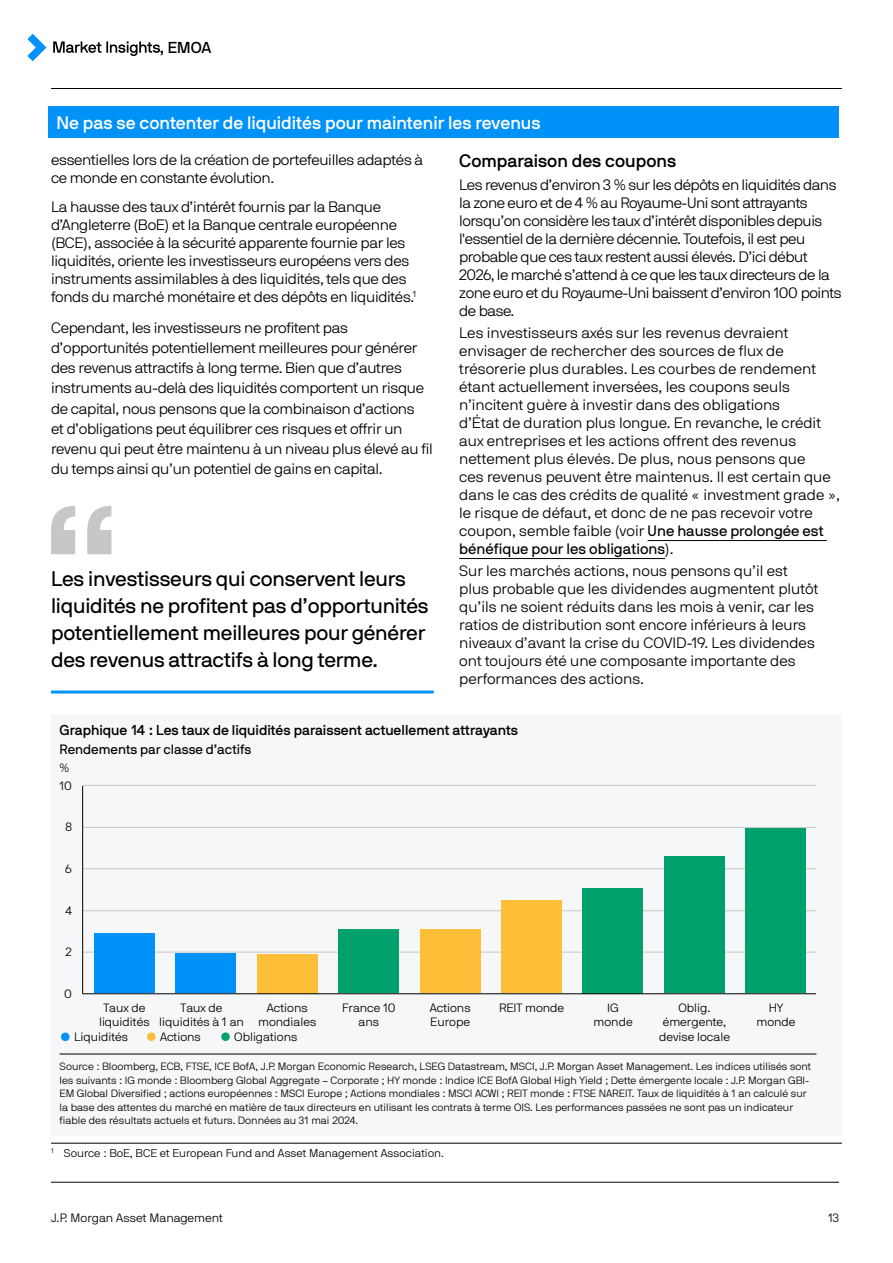
<style>
.page{position:relative;width:893px;height:1263px;background:#fff}
.page>*{position:absolute;margin:0;border:0;box-sizing:border-box;transform-origin:0 0}
.t1{font:21px/27px "JPMAM Pro Reg";letter-spacing:-.01em;color:#000}
.t2{font:18px "JPMAM Pro Med";color:#fff}
.t3{font:18px "JPMAM Pro Med";color:#000}
.t4{font:15.75px "JPMAM Pro Med";color:#000}
.t5{font:15px/18px "JPMAM Pro Lig";letter-spacing:-.02em;color:#000}
.t6{font:15px/18px "JPMAM Pro Lig";color:#000}
.t7{font:15px "JPMAM Pro Reg";color:#000}
.t8{font:14.25px "JPMAM Pro Med";color:#000}
.t9{font:13.5px "JPMAM Pro Reg";color:#000}
.t10{font:12px/14.4px "JPMAM Pro Lig";color:#000;text-align:center}
.t11{font:11.25px "JPMAM Pro Lig";color:#000}
.t12{font:10.5px/13.5px "JPMAM Pro Lig";color:#000}
.s1{font-family:"JPMAM Pro Reg"}
.s2{font-family:"JPMAM Pro Lig"}
</style>
<div class="page">
<hr style="left:51px;top:1182px;width:788px;height:1px;background:#000">
<hr style="left:51px;top:88px;width:791px;height:1px;background:#000">
<svg style="left:53px;top:41px;width:107px;height:15px"></svg>
<svg style="left:28px;top:34px;width:18px;height:27px"></svg>
<hr style="left:51px;top:690px;width:383px;height:3px;background:#0092f9">
<svg style="left:51px;top:506px;width:60px;height:48px"></svg>
<hr style="left:51px;top:1143px;width:791px;height:1px;background:#000">
<hr style="left:648px;top:540px;width:179px;height:1px;background:#000">
<hr style="left:459px;top:558px;width:206px;height:1px;background:#000">
<div style="left:48px;top:106px;width:791px;height:32px;background:#0092f9"></div>
<div style="left:51px;top:715px;width:791px;height:421px;background:#f5f7f8"></div>
<hr style="left:83px;top:952px;width:733px;height:1px;background:#c5c7c9">
<hr style="left:83px;top:910px;width:733px;height:1px;background:#c5c7c9">
<hr style="left:83px;top:868px;width:733px;height:1px;background:#c5c7c9">
<hr style="left:83px;top:827px;width:733px;height:1px;background:#c5c7c9">
<hr style="left:83px;top:785px;width:733px;height:1px;background:#c5c7c9">
<hr style="left:82px;top:786px;width:1px;height:208px;background:#000">
<div style="left:61px;top:1032px;width:9px;height:9px;background:#0092f9;border-radius:50%"></div>
<div style="left:147px;top:1032px;width:9px;height:9px;background:#ffbe37;border-radius:50%"></div>
<div style="left:221px;top:1032px;width:9px;height:9px;background:#00a16d;border-radius:50%"></div>
<div style="left:95px;top:933px;width:60px;height:60px;background:#0092f9"></div>
<div style="left:175px;top:953px;width:61px;height:40px;background:#0092f9"></div>
<div style="left:257px;top:954px;width:61px;height:39px;background:#ffbe37"></div>
<div style="left:338px;top:929px;width:61px;height:64px;background:#00a16d"></div>
<div style="left:420px;top:929px;width:60px;height:64px;background:#ffbe37"></div>
<div style="left:501px;top:900px;width:60px;height:93px;background:#ffbe37"></div>
<div style="left:583px;top:888px;width:60px;height:105px;background:#00a16d"></div>
<div style="left:664px;top:856px;width:60px;height:137px;background:#00a16d"></div>
<div style="left:746px;top:828px;width:60px;height:165px;background:#00a16d"></div>
<hr style="left:83px;top:993px;width:733px;height:1px;background:#000">
<hr style="left:60px;top:1054px;width:756px;height:1px;background:#000">
<p class="t4" style="left:160px;top:38px;width:53px">, EMOA</p>
<p class="t2" style="left:57px;top:113px;width:485px">Ne pas se contenter de liquidités pour maintenir les revenus</p>
<p class="t5" style="left:51px;top:151px;width:374px">essentielles lors de la création de portefeuilles adaptés à ce monde en constante évolution.</p>
<p class="t5" style="left:51px;top:197px;width:367px">La hausse des taux d’intérêt fournis par la Banque d’Angleterre (BoE) et la Banque centrale européenne (BCE), associée à la sécurité apparente fournie par les liquidités, oriente les investisseurs européens vers des instruments assimilables à des liquidités, tels que des fonds du marché monétaire et des dépôts en liquidités.<sup>1</sup></p>
<p class="t5" style="left:51px;top:317px;width:383px;line-height:20.2px">Cependant, les investisseurs ne profitent pas d’opportunités potentiellement meilleures pour générer des revenus attractifs à long terme. Bien que d’autres instruments au-delà des liquidités comportent un risque de capital, nous pensons que la combinaison d’actions<br>et d’obligations peut équilibrer ces risques et offrir un revenu qui peut être maintenu à un niveau plus élevé au fil du temps ainsi qu’un potentiel de gains en capital.</p>
<h1 class="t1" style="left:51px;top:564px;width:379px">Les investisseurs qui conservent leurs liquidités ne profitent pas d’opportunités potentiellement meilleures pour générer des revenus attractifs à long terme.</h1>
<p class="t3" style="left:459px;top:151px;width:218px">Comparaison des coupons</p>
<p class="t5" style="left:459px;top:175px;width:384px">Les revenus d’environ 3 % sur les dépôts en liquidités dans la zone euro et de 4 % au Royaume-Uni sont attrayants lorsqu’on considère les taux d’intérêt disponibles depuis l'essentiel de la dernière décennie. Toutefois, il est peu probable que ces taux restent aussi élevés. D’ici début 2026, le marché s’attend à ce que les taux directeurs de la zone euro et du Royaume-Uni baissent d’environ 100 points de base.</p>
<p class="t6" style="left:459px;top:324px;width:382px">Les investisseurs axés sur les revenus devraient envisager de rechercher des sources de flux de trésorerie plus durables. Les courbes de rendement étant actuellement inversées, les coupons seuls n’incitent guère à investir dans des obligations<br>d’État de duration plus longue. En revanche, le crédit aux entreprises et les actions offrent des revenus nettement plus élevés. De plus, nous pensons que<br>ces revenus peuvent être maintenus. Il est certain que dans le cas des crédits de qualité « investment grade », le risque de défaut, et donc de ne pas recevoir votre coupon, semble faible (voir <span class="s1">Une hausse prolongée est</span></p>
<p class="t7" style="left:459px;top:540px;width:216px">bénéfique pour les obligations<span class="s2">).</span></p>
<p class="t6" style="left:459px;top:562px;width:361px">Sur les marchés actions, nous pensons qu’il est plus probable que les dividendes augmentent plutôt qu’ils ne soient réduits dans les mois à venir, car les ratios de distribution sont encore inférieurs à leurs niveaux d’avant la crise du COVID-19. Les dividendes ont toujours été une composante importante des performances des actions.</p>
<p class="t8" style="left:60px;top:721px;width:460px">Graphique 14 : Les taux de liquidités paraissent actuellement attrayants</p>
<p class="t9" style="left:60px;top:741px;width:193px">Rendements par classe d’actifs</p>
<p class="t10" style="left:60px;top:760px;width:11px">%</p>
<p class="t10" style="left:60px;top:778px;width:14px">10</p>
<p class="t10" style="left:65px;top:820px;width:8px">8</p>
<p class="t10" style="left:65px;top:861px;width:8px">6</p>
<p class="t10" style="left:65px;top:903px;width:8px">4</p>
<p class="t10" style="left:66px;top:944px;width:8px">2</p>
<p class="t10" style="left:64px;top:986px;width:9px">0</p>
<p class="t10" style="left:99px;top:1000px;width:52px">Taux de liquidités</p>
<p class="t10" style="left:159px;top:1000px;width:86px">Taux de liquidités à 1 an</p>
<p class="t10" style="left:258px;top:1000px;width:60px">Actions mondiales</p>
<p class="t10" style="left:342px;top:1000px;width:55px">France 10 ans</p>
<p class="t10" style="left:430px;top:1000px;width:42px;text-align:left">Actions<br>Europe</p>
<p class="t10" style="left:499px;top:1000px;width:67px">REIT monde</p>
<p class="t10" style="left:594px;top:1000px;width:41px">IG monde</p>
<p class="t10" style="left:659px;top:1000px;width:72px">Oblig. émergente, devise locale</p>
<p class="t10" style="left:756px;top:1000px;width:41px">HY monde</p>
<p class="t10" style="left:74px;top:1029px;width:56px">Liquidités</p>
<p class="t10" style="left:160px;top:1029px;width:42px">Actions</p>
<p class="t10" style="left:234px;top:1029px;width:65px">Obligations</p>
<p class="t12" style="left:60px;top:1060px;width:753px">Source : Bloomberg, ECB, FTSE, ICE BofA, J.P. Morgan Economic Research, LSEG Datastream, MSCI, J.P. Morgan Asset Management. Les indices utilisés sont les suivants : IG monde : Bloomberg Global Aggregate – Corporate ; HY monde : Indice ICE BofA Global High Yield ; Dette émergente locale : J.P. Morgan GBI-EM Global Diversified ; actions européennes : MSCI Europe ; Actions mondiales : MSCI ACWI ; REIT monde : FTSE NAREIT. Taux de liquidités à 1 an calculé sur la base des attentes du marché en matière de taux directeurs en utilisant les contrats à terme OIS. Les performances passées ne sont pas un indicateur fiable des résultats actuels et futurs. Données au 31 mai 2024.</p>
<p class="t11" style="left:51px;top:1146px;width:394px"><sup>1</sup> Source : BoE, BCE et European Fund and Asset Management Association.</p>
<p class="t10" style="left:51px;top:1211px;width:174px">J.P. Morgan Asset Management</p>
<p class="t10" style="left:828px;top:1211px;width:12px">13</p>
</div>
